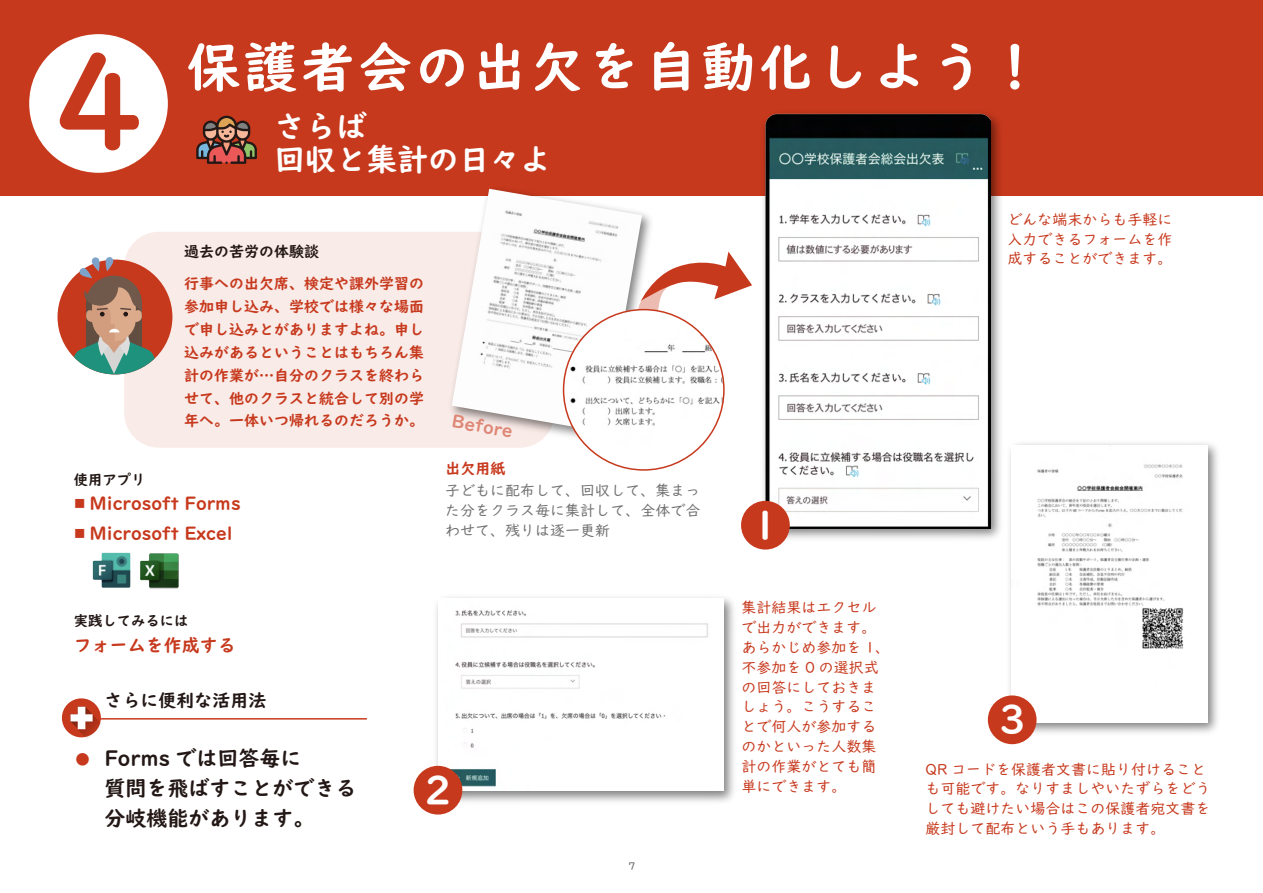
<style>
.page{position:relative;width:1263px;height:893px;background:#fff}
.page>*{position:absolute;margin:0;border:0;box-sizing:border-box;transform-origin:0 0}
.t1{font:700 128.1px "UD Digi Kyokasho Std";color:#c7391d}
.t2{font:700 54px "UD Digi Kyokasho Std";letter-spacing:.06em;color:#fff}
.t3{font:700 38.85px "UD Digi Kyokasho Std";color:#fff}
.t4{font:700 30.75px/32.8px "UD Digi Kyokasho Std";color:#fff}
.t5{font:700 21px/30px "UD Digi Kyokasho Std";color:#231815}
.t6{font:700 18px "UD Digi Kyokasho Std";color:#c7391d}
.t7{font:700 18px "UD Digi Kyokasho Std";color:#231815}
.t8{font:700 17.85px "UD Digi Kyokasho Std";color:#de8877}
.t9{font:15px/20px "UD Digi Kyokasho Std";color:#c7391d}
.t10{font:700 15px/22.8px "UD Digi Kyokasho Std";color:#c7391d;text-align:justify}
.t11{font:15px/20px "UD Digi Kyokasho Std";color:#727171;text-align:justify}
.t12{font:700 15px "UD Digi Kyokasho Std";color:#231815}
.t13{font:700 14.4px "UD Digi Kyokasho Std";color:#231815}
.t14{font:500 10.5px "UD Digi Kyokasho Std";color:#727171}
.s1{font-size:12px}
.s2{font-size:15px;color:#c7391d}
</style>
<div class="page">
<div style="left:124px;top:232px;width:431px;height:216px;background:#f9ebe8;border-radius:35px"></div>
<div style="left:0;top:0;width:1263px;height:196px;background:#c7391d"></div>
<div style="left:29px;top:34px;width:139px;height:139px;background:#fff;border-radius:50%"></div>
<hr style="left:75px;top:718px;width:292px;height:2px;background:#c7391d">
<svg style="left:659px;top:252px;width:93px;height:78px"></svg>
<div style="left:62px;top:698px;width:39px;height:39px;background:#c7391d;border-radius:50%"></div>
<svg style="left:70px;top:707px;width:32px;height:32px"></svg>
<img style="left:451px;top:188px;width:208px;height:261px">
<img style="left:452px;top:189px;width:190px;height:243px">
<img style="left:758px;top:115px;width:243px;height:424px">
<img style="left:761px;top:113px;width:229px;height:415px">
<img style="left:430px;top:597px;width:304px;height:211px">
<img style="left:438px;top:599px;width:286px;height:192px">
<img style="left:1009px;top:443px;width:209px;height:297px">
<img style="left:1011px;top:445px;width:196px;height:278px">
<img style="left:564px;top:310px;width:160px;height:160px;border-radius:80px">
<div style="left:741px;top:501px;width:49px;height:49px;background:#c7391d;border-radius:50%"></div>
<div style="left:988px;top:695px;width:48px;height:49px;background:#c7391d;border-radius:50%"></div>
<div style="left:414px;top:766px;width:48px;height:48px;background:#c7391d;border-radius:50%"></div>
<svg style="left:196px;top:116px;width:61px;height:48px"></svg>
<img style="left:140px;top:553px;width:39px;height:36px">
<img style="left:92px;top:552px;width:39px;height:36px">
<svg style="left:58px;top:257px;width:112px;height:117px"></svg>
<h1 class="t1" style="left:55px;top:4px;width:92px">4</h1>
<h2 class="t2" style="left:186px;top:25px;width:857px">保護者会の出欠を自動化しよう！</h2>
<h3 class="t4" style="left:274px;top:110px;width:278px">さらば<br>回収と集計の日々よ</h3>
<p class="t12" style="left:184px;top:240px;width:137px">過去の苦労の体験談</p>
<p class="t10" style="left:184px;top:272px;width:241px">行事への出欠席、検定や課外学習の参加申し込み、学校では様々な場面で申し込みとがありますよね。申し込みがあるということはもちろん集計の作業が…自分のクラスを終わらせて、他のクラスと統合して別の学年へ。一体いつ帰れるのだろうか。</p>
<p class="t13" style="left:74px;top:468px;width:73px">使用アプリ</p>
<p class="t6" style="left:74px;top:489px;width:169px"><span class="s1">■</span> Microsoft Forms</p>
<p class="t6" style="left:74px;top:519px;width:160px"><span class="s1">■</span> Microsoft Excel</p>
<p class="t8" style="left:454px;top:407px;width:63px;rotate:10deg">Before</p>
<p class="t10" style="left:446px;top:457px;width:61px">出欠用紙</p>
<p class="t11" style="left:445px;top:480px;width:256px">子どもに配布して、回収して、集まった分をクラス毎に集計して、全体で合わせて、残りは逐一更新</p>
<p class="t13" style="left:74px;top:610px;width:116px">実践してみるには</p>
<p class="t6" style="left:74px;top:631px;width:164px">フォームを作成する</p>
<p class="t7" style="left:104px;top:686px;width:163px">さらに便利な活用法</p>
<h3 class="t5" style="left:104px;top:743px;width:254px;text-indent:-29px"><span class="s2">●</span> Forms では回答毎に<br>質問を飛ばすことができる分岐機能があります。</h3>
<h3 class="t3" style="left:424px;top:760px;width:29px">2</h3>
<p class="t14" style="left:628px;top:858px;width:9px">7</p>
<h3 class="t3" style="left:752px;top:495px;width:29px">1</h3>
<p class="t9" style="left:741px;top:597px;width:150px">集計結果はエクセルで出力ができます。あらかじめ参加を 1、不参加を 0 の選択式の回答にしておきましょう。こうすることで何人が参加するのかといった人数集計の作業がとても簡単にできます。</p>
<p class="t9" style="left:1007px;top:209px;width:166px;text-align:justify">どんな端末からも手軽に入力できるフォームを作成することができます。</p>
<h3 class="t3" style="left:998px;top:690px;width:29px">3</h3>
<p class="t9" style="left:925px;top:759px;width:286px">QR コードを保護者文書に貼り付けることも可能です。なりすましやいたずらをどうしても避けたい場合はこの保護者宛文書を厳封して配布という手もあります。</p>
</div>
